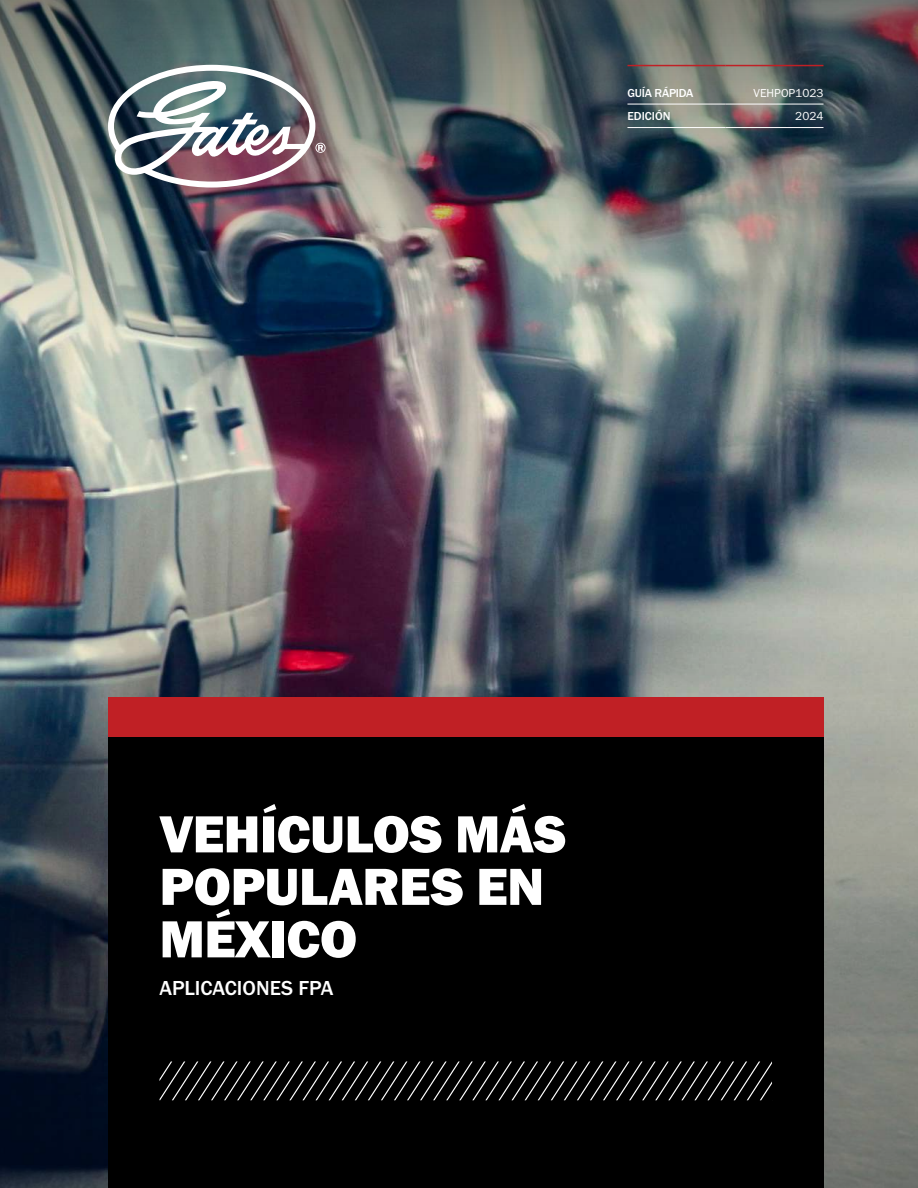
<style>
.page{position:relative;width:918px;height:1188px;background:#fff}
.page>*{position:absolute;margin:0;border:0;box-sizing:border-box;transform-origin:0 0}
.t1{font:54px/52.5px "Franklin Gothic URW Hea";letter-spacing:-.01em;color:#fff}
.t2{font:500 21px "Franklin Gothic URW";color:#fff}
.t3{font:12px "Franklin Gothic URW Boo";color:#fff}
.t4{font:500 12px "Franklin Gothic URW";letter-spacing:-.02em;color:#fff}
.t5{font:500 12px "Franklin Gothic URW";color:#fff}
</style>
<div class="page">
<img style="left:0;top:422px;width:918px;height:182px">
<img style="left:0;top:0;width:918px;height:422px">
<svg style="left:0;top:604px;width:918px;height:584px;background:#5d6166"></svg>
<div style="left:108px;top:737px;width:716px;height:451px;background:#000"></div>
<div style="left:108px;top:698px;width:716px;height:39px;background:#c02025"></div>
<img style="left:108px;top:65px;width:218px;height:123px">
<hr style="left:627px;top:104px;width:98px;height:1px;background:#fff">
<hr style="left:725px;top:104px;width:99px;height:1px;background:#fff">
<hr style="left:627px;top:127px;width:98px;height:1px;background:#fff">
<hr style="left:725px;top:127px;width:99px;height:1px;background:#fff">
<hr style="left:627px;top:65px;width:98px;height:1px;background:#c02025">
<hr style="left:725px;top:65px;width:99px;height:1px;background:#c02025">
<svg style="left:160px;top:1061px;width:612px;height:39px"></svg>
<p class="t4" style="left:627px;top:86px;width:67px">GUÍA RÁPIDA</p>
<p class="t3" style="left:754px;top:86px;width:71px">VEHPOP1023</p>
<p class="t5" style="left:627px;top:108px;width:45px">EDICIÓN</p>
<p class="t3" style="left:795px;top:108px;width:30px">2024</p>
<p class="t1" style="left:159px;top:807px;width:408px">VEHÍCULOS MÁS<br>POPULARES EN<br>MÉXICO</p>
<p class="t2" style="left:159px;top:975px;width:175px">APLICACIONES FPA</p>
</div>
